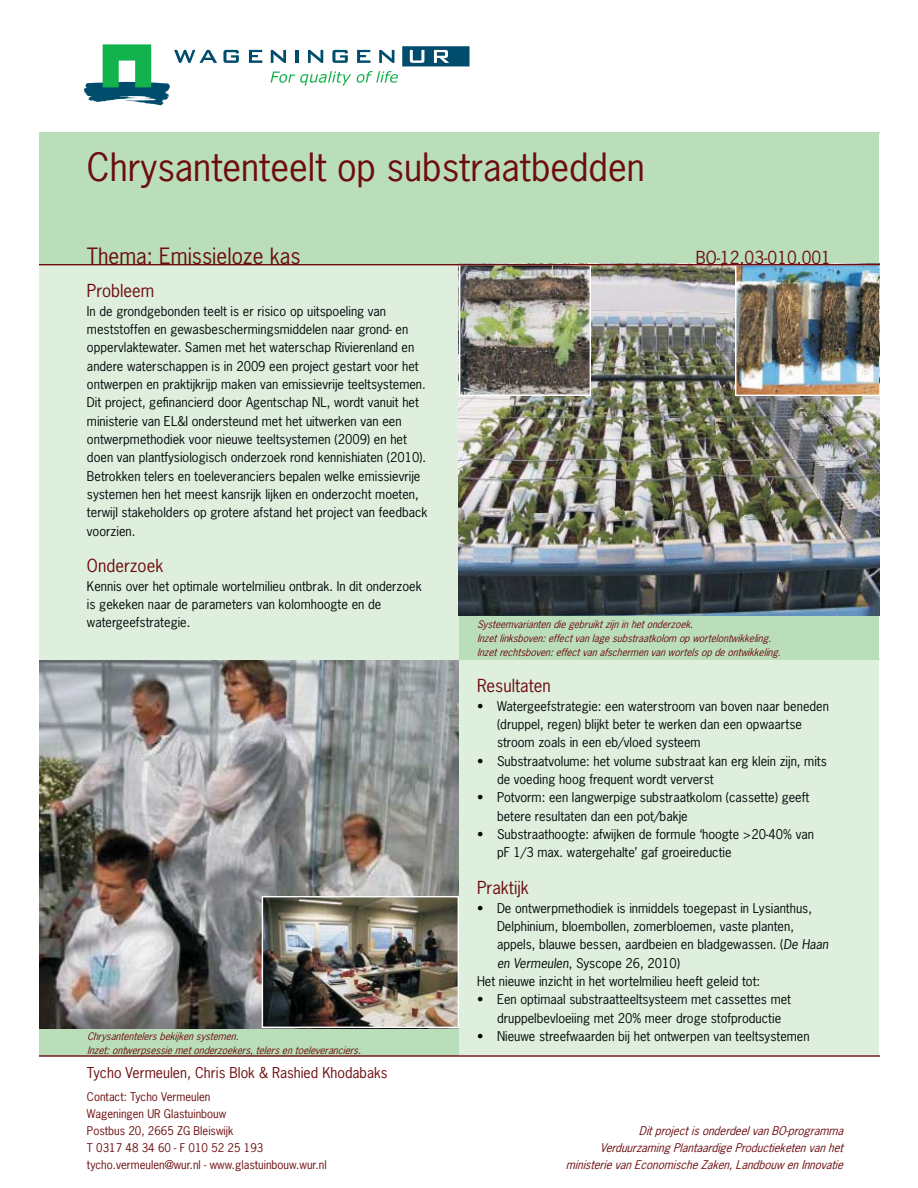
<style>
.page{position:relative;width:918px;height:1188px;background:#fff}
.page>*{position:absolute;margin:0;border:0;box-sizing:border-box;transform-origin:0 0}
.t1{font:36.75px "News Gothic Std";color:#6d0d0f}
.t2{font:21.15px "News Gothic Std";color:#6d0d0f}
.t3{font:16.95px "News Gothic Std";color:#6d0d0f}
.t4{font:14.1px "News Gothic Std";color:#6d0d0f}
.t5{font:12.75px/18.3px "News Gothic Std";color:#040809}
.t6{font:11.25px/17px "News Gothic Std";color:#6d0d0f}
.t7{font:italic 11.25px/17px "News Gothic Std";color:#6d0d0f;text-align:right}
.t8{font:italic 9.9px/14.1px "News Gothic Std";color:#6d0d0f}
.s1{font-family:"News Gothic"}
.s2{font-style:italic}
</style>
<div class="page">
<svg style="left:84px;top:44px;width:133px;height:61px"></svg>
<svg style="left:223px;top:50px;width:16px;height:13px"></svg>
<svg style="left:249px;top:50px;width:13px;height:13px"></svg>
<svg style="left:270px;top:46px;width:200px;height:40px"></svg>
<div style="left:39px;top:211px;width:840px;height:844px;background:#dfefde"></div>
<div style="left:39px;top:132px;width:840px;height:132px;background:#badeb9"></div>
<div style="left:39px;top:660px;width:420px;height:395px;background:#badeb9"></div>
<div style="left:459px;top:616px;width:420px;height:44px;background:#badeb9"></div>
<hr style="left:39px;top:1055px;width:840px;height:2px;background:#6d0d0f">
<img style="left:459px;top:265px;width:420px;height:351px">
<img style="left:461px;top:266px;width:128px;height:128px">
<div style="left:459px;top:264px;width:132px;height:132px;border:1px solid #fff"></div>
<img style="left:735px;top:265px;width:144px;height:131px">
<img style="left:39px;top:660px;width:419px;height:368px">
<img style="left:264px;top:898px;width:193px;height:128px">
<div style="left:262px;top:896px;width:197px;height:132px;border:1px solid #fff"></div>
<hr style="left:39px;top:264px;width:840px;height:1px;background:#6d0d0f">
<h1 class="t1" style="left:87px;top:150px;width:559px">Chrysantenteelt op substraatbedden</h1>
<h2 class="t2" style="left:87px;top:247px;width:215px">Thema: Emissieloze kas</h2>
<h3 class="t3" style="left:696px;top:250px;width:137px">BO-12.03-010.001</h3>
<h3 class="t3" style="left:87px;top:283px;width:69px">Probleem</h3>
<p class="t5" style="left:87px;top:302px;width:342px">In de grondgebonden teelt is er risico op uitspoeling van meststoffen en gewasbeschermingsmiddelen naar grond- en oppervlaktewater. Samen met het waterschap Rivierenland en andere waterschappen is in 2009 een project gestart voor het ontwerpen en praktijkrijp maken van emissievrije teeltsystemen.<br>Dit project, gefinancierd door Agentschap NL, wordt vanuit het ministerie van EL&amp;I ondersteund met het uitwerken van een ontwerpmethodiek voor nieuwe teeltsystemen (2009) en het doen van plantfysiologisch onderzoek rond kennishiaten (2010).<br>Betrokken telers en toeleveranciers bepalen welke emissievrije systemen hen het meest kansrijk lijken en onderzocht moeten, terwijl stakeholders op grotere afstand het project van feedback voorzien.</p>
<h3 class="t3" style="left:87px;top:558px;width:78px">Onderzoek</h3>
<p class="t5" style="left:87px;top:577px;width:336px">Kennis over het optimale wortelmilieu ontbrak. In dit onderzoek is gekeken naar de parameters van kolomhoogte en de watergeefstrategie.</p>
<p class="t8" style="left:87px;top:1029px;width:278px">Chrysantentelersbekijkensystemen.<br>Inzet:ontwerpsessie metonderzoekers,telersentoeleveranciers.</p>
<p class="t4" style="left:87px;top:1066px;width:302px">Tycho Vermeulen, Chris Blok &amp; Rashied Khodabaks</p>
<p class="t6" style="left:87px;top:1089px;width:241px">Contact: Tycho Vermeulen<br>Wageningen UR Glastuinbouw<br>Postbus 20, 2665 ZG Bleiswijk<br>T 0317 48 34 60 - F 010 52 25 193 tycho.vermeulen@wur.nl - www.glastuinbouw.wur.nl</p>
<p class="t8" style="left:477px;top:617px;width:308px">Systeemvariantendie gebruiktzijninhetonderzoek.<br>Inzetlinksboven:effectvanlage substraatkolom op wortelontwikkeling.<br>Inzetrechtsboven:effectvanafschermenvanwortelsop de ontwikkeling.</p>
<h3 class="t3" style="left:477px;top:678px;width:75px">Resultaten</h3>
<p class="t5" style="left:497px;top:698px;width:334px;text-indent:-20px"><span class="s1">-</span> Watergeefstrategie: een waterstroom van boven naar beneden (druppel, regen) blijkt beter te werken dan een opwaartse stroom zoals in een eb/vloed systeem</p>
<p class="t5" style="left:497px;top:753px;width:331px;text-indent:-20px"><span class="s1">-</span> Substraatvolume: het volume substraat kan erg klein zijn, mits de voeding hoog frequent wordt ververst</p>
<p class="t5" style="left:497px;top:789px;width:314px;text-indent:-20px"><span class="s1">-</span> Potvorm: een langwerpige substraatkolom (cassette) geeft betere resultaten dan een pot/bakje</p>
<p class="t5" style="left:497px;top:826px;width:318px;text-indent:-20px"><span class="s1">-</span> Substraathoogte: afwijken de formule ‘hoogte &gt;20-40% van pF 1/3 max. watergehalte’ gaf groeireductie</p>
<h3 class="t3" style="left:477px;top:880px;width:53px">Praktijk</h3>
<p class="t5" style="left:477px;top:899px;width:337px"><span class="s1">-</span> De ontwerpmethodiek is inmiddels toegepast in Lysianthus,</p>
<p class="t5" style="left:497px;top:918px;width:299px">Delphinium, bloembollen, zomerbloemen, vaste planten,</p>
<p class="t5" style="left:497px;top:936px;width:333px">appels, blauwe bessen, aardbeien en bladgewassen. (<span class="s2">De Haan</span></p>
<p class="t5" style="left:497px;top:954px;width:185px"><span class="s2">en Vermeulen</span>, Syscope 26, 2010)</p>
<p class="t5" style="left:477px;top:973px;width:285px">Het nieuwe inzicht in het wortelmilieu heeft geleid tot:</p>
<p class="t5" style="left:497px;top:991px;width:296px;text-indent:-20px"><span class="s1">-</span> Een optimaal substraatteeltsysteem met cassettes met druppelbevloeiing met 20% meer droge stofproductie</p>
<p class="t5" style="left:477px;top:1028px;width:334px"><span class="s1">-</span> Nieuwe streefwaarden bij het ontwerpen van teeltsystemen</p>
<p class="t7" style="left:566px;top:1123px;width:282px">DitprojectisonderdeelvanBO-programma<br>Verduurzaming Plantaardige Productieketenvanhet ministerie vanEconomische Zaken,Landbouw enInnovatie</p>
</div>
